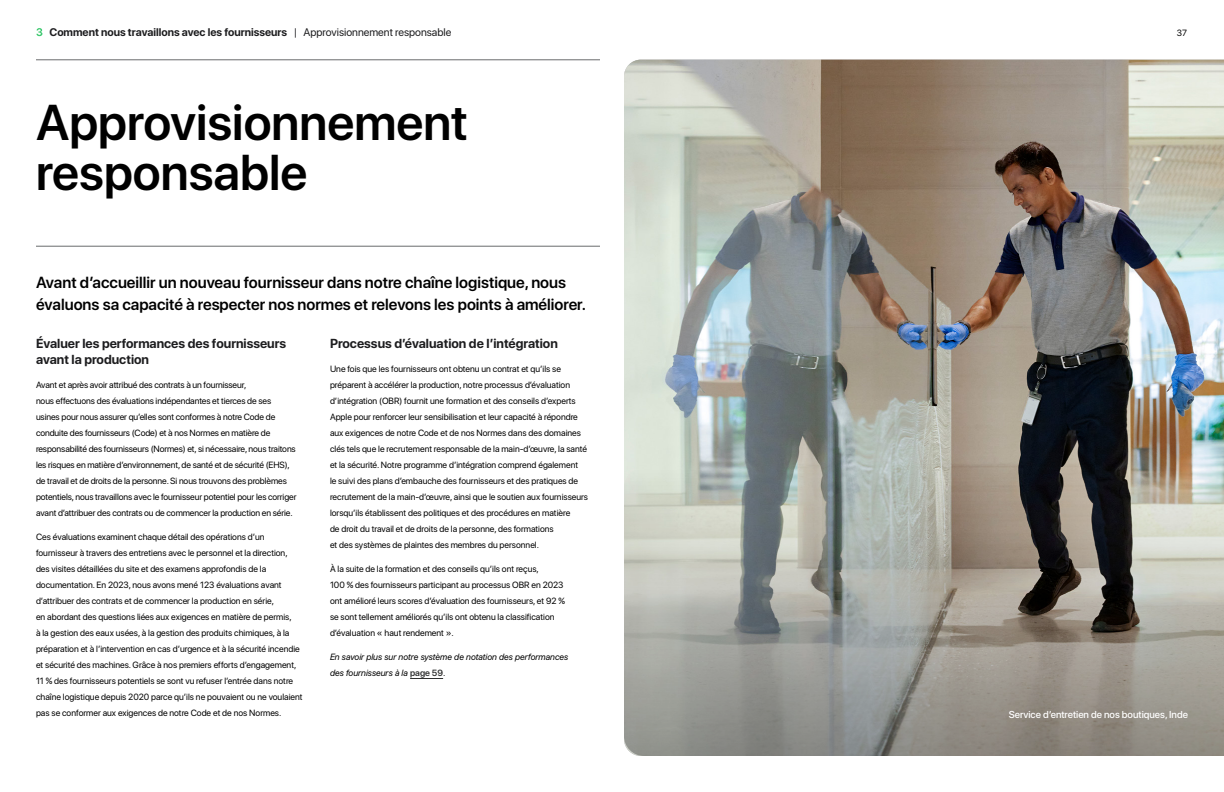
<style>
.page{position:relative;width:1224px;height:792px;background:#fff}
.page>*{position:absolute;margin:0;border:0;box-sizing:border-box;transform-origin:0 0}
.Title___H2_-_Page_Subhead{font:600 50px/50px "SF Pro Display";color:#000}
.Intro___Medium{font:600 16px/22px "SF Pro Display";color:#000}
.Body___Subtitles{font:700 13px/16px "SF Pro Display";color:#1d1d1f}
.t1{font:700 11px "SF Pro Display";color:#1d1d1f}
.Caption_White___Right_Aligned{font:500 10px "SF Pro Display";color:#fff}
.Body{font:9px/16px "SF Pro Display";color:#000}
.Body-2{font:italic 9px/16px "SF Pro Display";color:#000}
.s1{color:#fff}
.s2{font-weight:400}
.s3{font-weight:600;font-style:normal;color:#2f3030}
.s4{font-style:normal}
</style>
<div class="page">
<hr style="left:36px;top:60px;width:564px;height:1px;background:#696b6d">
<img style="left:624px;top:60px;width:600px;height:407px">
<svg style="left:624px;top:467px;width:600px;height:289px;background:#999891"></svg>
<hr style="left:36px;top:246px;width:564px;height:1px;background:#696b6d">
<hr style="left:410px;top:678px;width:33px;height:1px;background:#2f3030">
<p class="t1" style="left:36px;top:26px;width:417px"><span class="s1">3</span> Comment nous travaillons avec les fournisseurs <span class="s2">| Approvisionnement responsable</span></p>
<p class="Body" style="left:1177px;top:25px;width:12px">37</p>
<p class="Title___H2_-_Page_Subhead" style="left:36px;top:100px;width:434px">Approvisionnement responsable</p>
<p class="Intro___Medium" style="left:36px;top:272px;width:552px">Avant d’accueillir un nouveau fournisseur dans notre chaîne logistique, nous évaluons sa capacité à respecter nos normes et relevons les points à améliorer.</p>
<p class="Body___Subtitles" style="left:36px;top:336px;width:252px">Évaluer les performances des fournisseurs avant la production</p>
<p class="Body" style="left:36px;top:377px;width:262px">Avant et après avoir attribué des contrats à un fournisseur,<br>nous effectuons des évaluations indépendantes et tierces de ses usines pour nous assurer qu’elles sont conformes à notre Code de conduite des fournisseurs (Code) et à nos Normes en matière de responsabilité des fournisseurs (Normes) et, si nécessaire, nous traitons les risques en matière d’environnement, de santé et de sécurité (EHS), de travail et de droits de la personne. Si nous trouvons des problèmes potentiels, nous travaillons avec le fournisseur potentiel pour les corriger avant d’attribuer des contrats ou de commencer la production en série.</p>
<p class="Body" style="left:36px;top:529px;width:268px">Ces évaluations examinent chaque détail des opérations d’un fournisseur à travers des entretiens avec le personnel et la direction, des visites détaillées du site et des examens approfondis de la documentation. En 2023, nous avons mené 123 évaluations avant d’attribuer des contrats et de commencer la production en série,<br>en abordant des questions liées aux exigences en matière de permis,<br>à la gestion des eaux usées, à la gestion des produits chimiques, à la préparation et à l’intervention en cas d’urgence et à la sécurité incendie et sécurité des machines. Grâce à nos premiers efforts d’engagement, 11 % des fournisseurs potentiels se sont vu refuser l’entrée dans notre chaîne logistique depuis 2020 parce qu’ils ne pouvaient ou ne voulaient pas se conformer aux exigences de notre Code et de nos Normes.</p>
<p class="Body___Subtitles" style="left:330px;top:336px;width:229px">Processus d’évaluation de l’intégration</p>
<p class="Body" style="left:330px;top:361px;width:260px">Une fois que les fournisseurs ont obtenu un contrat et qu’ils se préparent à accélérer la production, notre processus d’évaluation d’intégration (OBR) fournit une formation et des conseils d’experts Apple pour renforcer leur sensibilisation et leur capacité à répondre aux exigences de notre Code et de nos Normes dans des domaines clés tels que le recrutement responsable de la main-d’œuvre, la santé et la sécurité. Notre programme d’intégration comprend également<br>le suivi des plans d’embauche des fournisseurs et des pratiques de recrutement de la main-d’œuvre, ainsi que le soutien aux fournisseurs lorsqu’ils établissent des politiques et des procédures en matière<br>de droit du travail et de droits de la personne, des formations<br>et des systèmes de plaintes des membres du personnel.</p>
<p class="Body" style="left:330px;top:561px;width:236px">À la suite de la formation et des conseils qu’ils ont reçus,<br>100 % des fournisseurs participant au processus OBR en 2023 ont amélioré leurs scores d’évaluation des fournisseurs, et 92 % se sont tellement améliorés qu’ils ont obtenu la classification d’évaluation « haut rendement ».</p>
<p class="Body-2" style="left:330px;top:649px;width:240px">En savoir plus sur notre système de notation des performances des fournisseurs à la <span class="s3">page 59</span><span class="s4">.</span></p>
<p class="Caption_White___Right_Aligned" style="left:1009px;top:707px;width:181px">Service d’entretien de nos boutiques, Inde</p>
</div>
